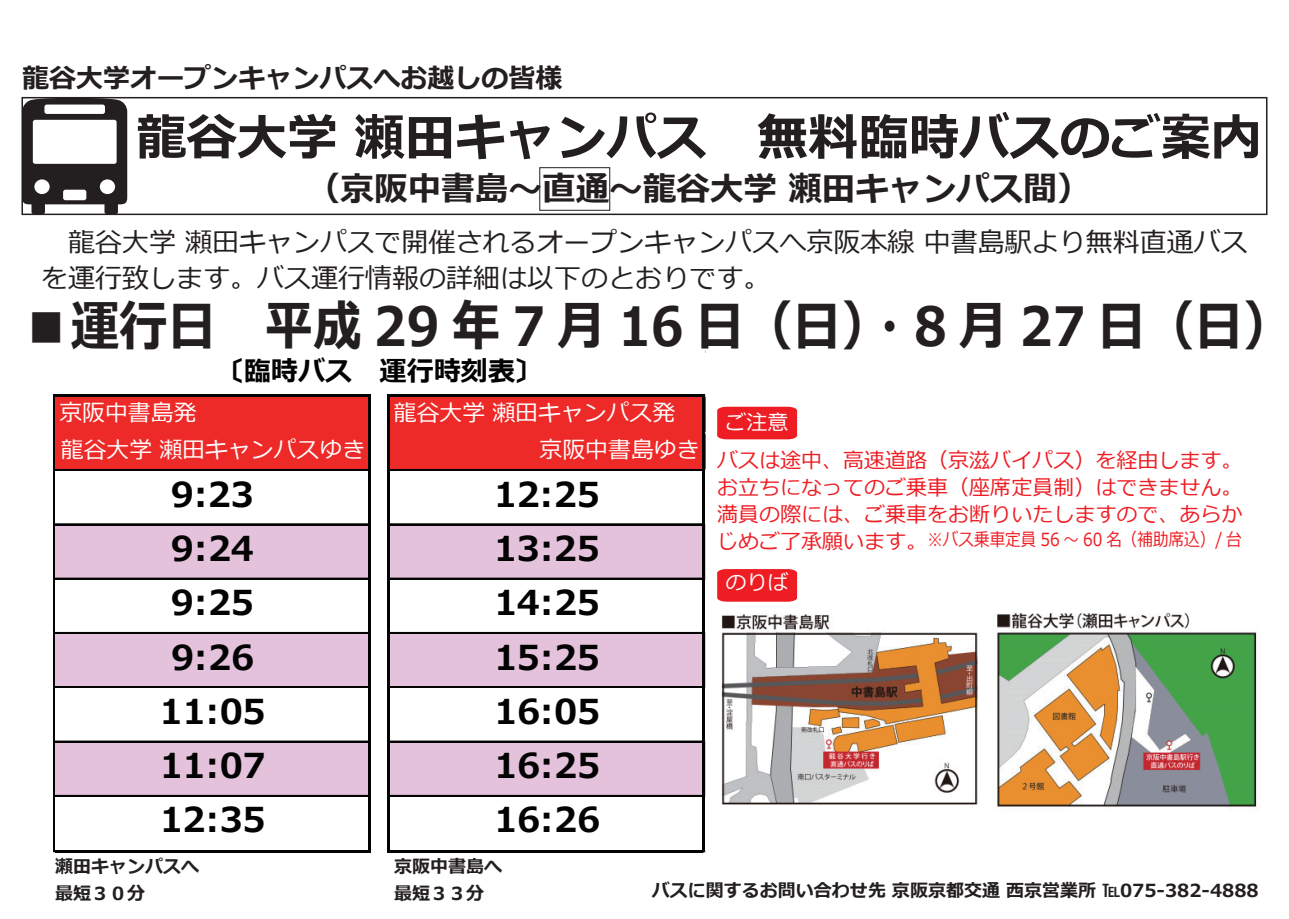
<style>
.page{position:relative;width:1289px;height:919px;background:#fff}
.page>*{position:absolute;margin:0;border:0;box-sizing:border-box;transform-origin:0 0}
.t1{font:700 54px "Meiryo";color:#231f20;scale:.9 1}
.t2{font:700 50.4px "Meiryo";color:#231f20}
.t3{font:700 34.35px "Meiryo";letter-spacing:-.01em;color:#030303}
.t4{font:700 33.6px "Meiryo";color:#231f20}
.t5{font:700 27.15px "Meiryo";color:#030303}
.t6{font:27px/36px "Meiryo";color:#231f20}
.t7{font:700 27px "Meiryo";color:#231f20}
.t8{font:22.8px "Meiryo";color:#fff}
.t9{font:21px/27px "Meiryo";color:#ee1d23;text-align:justify}
.t10{font:21px "Meiryo";color:#fff}
.t11{font:700 18px/27px "Meiryo";color:#231f20}
.t12{font:18px "Meiryo";color:#ee1d23;scale:.87 1}
</style>
<div class="page">
<svg style="left:24px;top:100px;width:103px;height:112px"></svg>
<div style="left:539px;top:167px;width:71px;height:44px;border:1px solid #231f20"></div>
<div style="left:21px;top:97px;width:1246px;height:118px;border:2px solid #231f20"></div>
<div style="left:55px;top:395px;width:316px;height:76px;background:#ee2a29"></div>
<div style="left:388px;top:395px;width:317px;height:76px;background:#ee2a29"></div>
<div style="left:55px;top:523px;width:316px;height:56px;background:#e4c2db"></div>
<div style="left:388px;top:523px;width:317px;height:56px;background:#e4c2db"></div>
<div style="left:55px;top:632px;width:316px;height:56px;background:#e4c2db"></div>
<div style="left:388px;top:632px;width:317px;height:56px;background:#e4c2db"></div>
<div style="left:55px;top:741px;width:316px;height:55px;background:#e4c2db"></div>
<div style="left:388px;top:741px;width:317px;height:55px;background:#e4c2db"></div>
<hr style="left:55px;top:393px;width:316px;height:3px;background:#030303">
<hr style="left:389px;top:393px;width:316px;height:3px;background:#030303">
<hr style="left:55px;top:469px;width:313px;height:2px;background:#030303">
<hr style="left:389px;top:469px;width:313px;height:2px;background:#030303">
<hr style="left:55px;top:523px;width:313px;height:2px;background:#030303">
<hr style="left:389px;top:523px;width:313px;height:2px;background:#030303">
<hr style="left:55px;top:578px;width:313px;height:1px;background:#030303">
<hr style="left:389px;top:578px;width:313px;height:1px;background:#030303">
<hr style="left:55px;top:632px;width:313px;height:1px;background:#030303">
<hr style="left:389px;top:632px;width:313px;height:1px;background:#030303">
<hr style="left:55px;top:686px;width:313px;height:2px;background:#030303">
<hr style="left:389px;top:686px;width:313px;height:2px;background:#030303">
<hr style="left:55px;top:740px;width:313px;height:1px;background:#030303">
<hr style="left:55px;top:741px;width:313px;height:1px;background:#030303">
<hr style="left:389px;top:740px;width:313px;height:1px;background:#030303">
<hr style="left:389px;top:741px;width:313px;height:1px;background:#030303">
<hr style="left:55px;top:795px;width:313px;height:1px;background:#030303">
<hr style="left:389px;top:795px;width:313px;height:1px;background:#030303">
<hr style="left:54px;top:393px;width:1px;height:459px;background:#030303">
<hr style="left:55px;top:849px;width:316px;height:3px;background:#030303">
<hr style="left:368px;top:396px;width:3px;height:456px;background:#030303">
<hr style="left:386px;top:393px;width:3px;height:459px;background:#030303">
<hr style="left:389px;top:849px;width:316px;height:3px;background:#030303">
<hr style="left:702px;top:396px;width:3px;height:456px;background:#030303">
<div style="left:717px;top:406px;width:80px;height:33px;background:#ee1d23"></div>
<img style="left:721px;top:612px;width:536px;height:195px">
<div style="left:717px;top:569px;width:80px;height:32px;background:#ee1d23"></div>
<p class="t7" style="left:22px;top:59px;width:542px">龍谷大学オープンキャンパスへお越しの皆様</p>
<h2 class="t2" style="left:136px;top:102px;width:1126px">龍谷大学 瀬田キャンパス　無料臨時バスのご案内</h2>
<h3 class="t4" style="left:307px;top:165px;width:785px">（京阪中書島～直通～龍谷大学 瀬田キャンパス間）</h3>
<p class="t6" style="left:41px;top:225px;width:1208px">　龍谷大学 瀬田キャンパスで開催されるオープンキャンパスへ京阪本線 中書島駅より無料直通バスを運行致します。バス運行情報の詳細は以下のとおりです。</p>
<h1 class="t1" style="left:22px;top:289px;width:1411px">■運行日　平成 29 年 7 月 16 日（日）・8 月 27 日（日）</h1>
<p class="t5" style="left:216px;top:352px;width:327px">〔臨時バス 運行時刻表〕</p>
<p class="t8" style="left:59px;top:396px;width:139px">京阪中書島発</p>
<p class="t8" style="left:394px;top:396px;width:283px">龍谷大学瀬田キャンパス発</p>
<p class="t8" style="left:61px;top:434px;width:306px">龍谷大学瀬田キャンパスゆき</p>
<p class="t8" style="left:539px;top:434px;width:161px">京阪中書島ゆき</p>
<h3 class="t3" style="left:171px;top:470px;width:85px">9:23</h3>
<h3 class="t3" style="left:494px;top:470px;width:108px">12:25</h3>
<h3 class="t3" style="left:171px;top:524px;width:85px">9:24</h3>
<h3 class="t3" style="left:494px;top:524px;width:108px">13:25</h3>
<h3 class="t3" style="left:171px;top:578px;width:85px">9:25</h3>
<h3 class="t3" style="left:494px;top:578px;width:108px">14:25</h3>
<h3 class="t3" style="left:171px;top:633px;width:85px">9:26</h3>
<h3 class="t3" style="left:494px;top:633px;width:108px">15:25</h3>
<h3 class="t3" style="left:160px;top:687px;width:108px">11:05</h3>
<h3 class="t3" style="left:494px;top:687px;width:108px">16:05</h3>
<h3 class="t3" style="left:160px;top:741px;width:108px">11:07</h3>
<h3 class="t3" style="left:494px;top:741px;width:108px">16:25</h3>
<h3 class="t3" style="left:160px;top:796px;width:108px">12:35</h3>
<h3 class="t3" style="left:494px;top:796px;width:108px">16:26</h3>
<p class="t10" style="left:725px;top:407px;width:65px">ご注意</p>
<p class="t9" style="left:717px;top:447px;width:526px">バスは途中、高速道路（京滋バイパス）を経由します。お立ちになってのご乗車（座席定員制）はできません。満員の際には、ご乗車をお断りいたしますので、あらかじめご了承願います。</p>
<p class="t12" style="left:927px;top:527px;width:363px">※バス乗車定員 56 ～ 60 名（補助席込）/ 台</p>
<p class="t10" style="left:725px;top:567px;width:64px">のりば</p>
<p class="t11" style="left:55px;top:853px;width:145px">瀬田キャンパスへ最短３０分</p>
<p class="t11" style="left:394px;top:853px;width:109px">京阪中書島へ最短３３分</p>
<p class="t11" style="left:652px;top:878px;width:608px">バスに関するお問い合わせ先 京阪京都交通 西京営業所 ℡075-382-4888</p>
</div>
